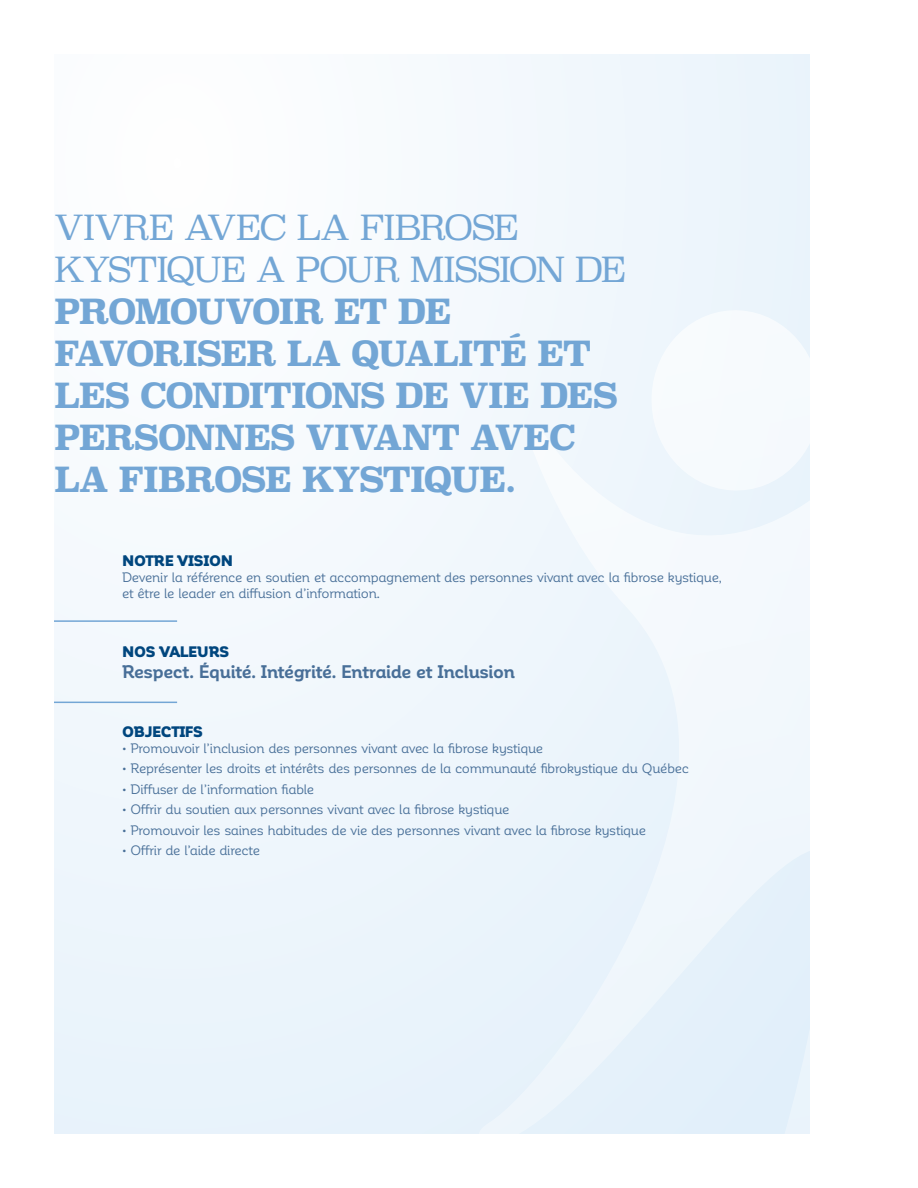
<style>
.page{position:relative;width:918px;height:1188px;background:#fff}
.page>*{position:absolute;margin:0;border:0;box-sizing:border-box;transform-origin:0 0}
.t1{font:700 34.5px/42px "Superclarendon Rg";letter-spacing:-.04em;color:#73a6d5}
.t2{font:34.5px/42px "Superclarendon Lt";letter-spacing:-.04em;color:#73a6d5}
.t3{font:700 18px "Corporative Alt";letter-spacing:-.015em;color:#486f98}
.t4{font:900 15px "Corporative Alt";letter-spacing:-.015em;color:#00467e}
.t5{font:13.5px/16.2px "Corporative Alt";letter-spacing:-.025em;color:#486f98}
</style>
<div class="page">
<div style="left:54px;top:54px;width:756px;height:1080px;background:#f1f8fc"></div>
<svg style="left:467px;top:851px;width:343px;height:283px;fill:#e7f2fb"></svg>
<hr style="left:54px;top:620px;width:123px;height:2px;background:#73a6d5">
<hr style="left:54px;top:702px;width:123px;height:1px;background:#73a6d5">
<h1 class="t2" style="left:54px;top:207px;width:574px">VIVRE AVEC LA FIBROSE<br>KYSTIQUE A POUR MISSION DE</h1>
<h1 class="t1" style="left:54px;top:291px;width:566px">PROMOUVOIR ET DE<br>FAVORISER LA QUALITÉ ET<br>LES CONDITIONS DE VIE DES<br>PERSONNES VIVANT AVEC<br>LA FIBROSE KYSTIQUE.</h1>
<p class="t4" style="left:122px;top:552px;width:113px">NOTRE VISION</p>
<p class="t5" style="left:122px;top:569px;width:601px">Devenir la référence en soutien et accompagnement des personnes vivant avec la fibrose kystique, et être le leader en diffusion d’information.</p>
<p class="t4" style="left:122px;top:643px;width:109px">NOS VALEURS</p>
<h2 class="t3" style="left:122px;top:662px;width:395px">Respect. Équité. Intégrité. Entraide et Inclusion</h2>
<p class="t4" style="left:122px;top:723px;width:82px">OBJECTIFS</p>
<p class="t5" style="left:122px;top:740px;width:423px">• Promouvoir l’inclusion des personnes vivant avec la fibrose kystique</p>
<p class="t5" style="left:122px;top:761px;width:569px">• Représenter les droits et intérêts des personnes de la communauté fibrokystique du Québec</p>
<p class="t5" style="left:122px;top:781px;width:194px">• Diffuser de l’information fiable</p>
<p class="t5" style="left:122px;top:802px;width:389px">• Offrir du soutien aux personnes vivant avec la fibrose kystique</p>
<p class="t5" style="left:122px;top:822px;width:526px">• Promouvoir les saines habitudes de vie des personnes vivant avec la fibrose kystique</p>
<p class="t5" style="left:122px;top:843px;width:140px">• Offrir de l’aide directe</p>
</div>
